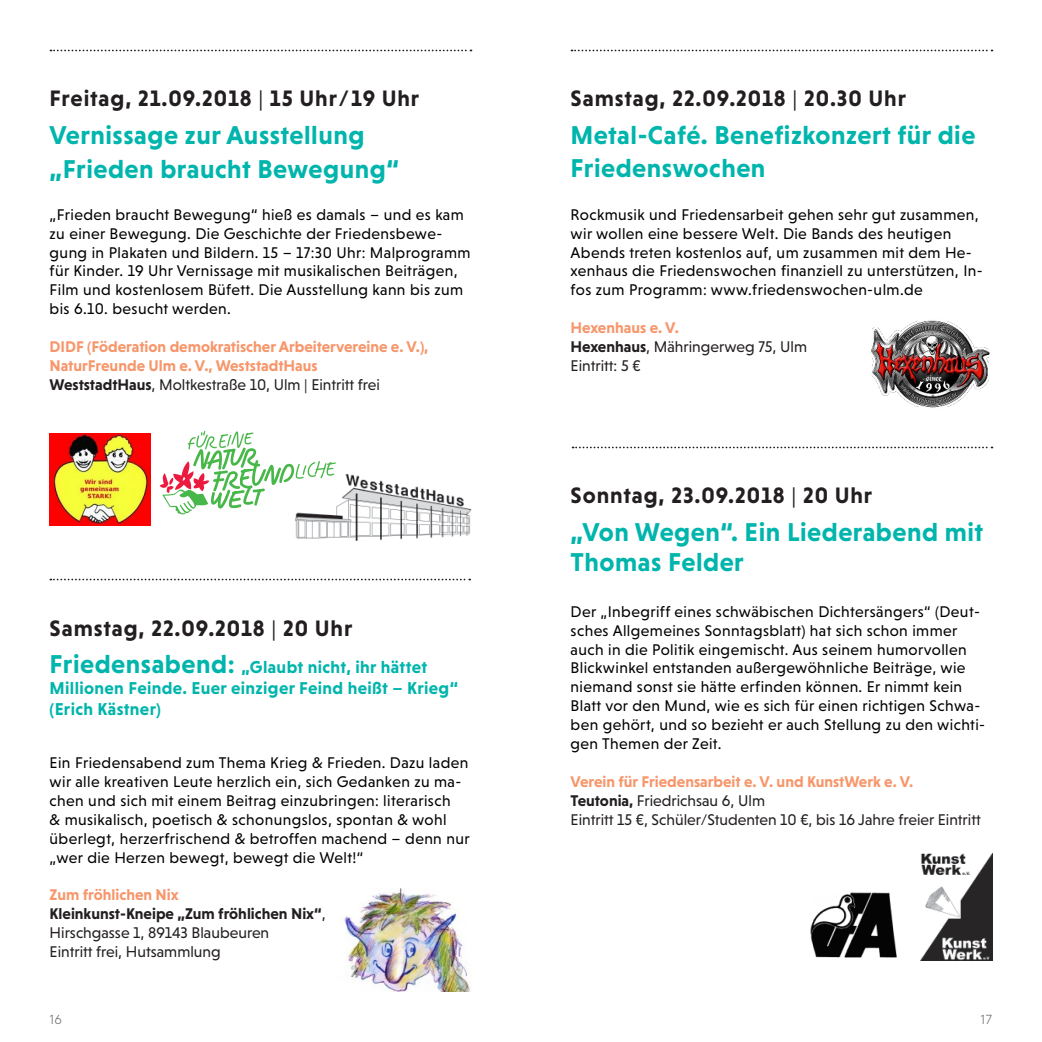
<style>
.page{position:relative;width:1042px;height:1042px;background:#fff}
.page>*{position:absolute;margin:0;border:0;box-sizing:border-box;transform-origin:0 0}
.t1{font:700 26.25px/33.2px "Niveau Grotesk";letter-spacing:.02em;color:#00b5ac}
.t2{font:700 22.75px "Niveau Grotesk";letter-spacing:.04em;color:#231f20}
.t3{font:700 17.5px/21px "Niveau Grotesk";letter-spacing:.02em;color:#00b5ac}
.t4{font:15.75px/18.9px "Niveau Grotesk";letter-spacing:.025em;color:#000001}
.t5{font:15.75px/18.9px "Niveau Grotesk";color:#231f20}
.t6{font:700 15.75px/18.9px "Niveau Grotesk";color:#f7966b}
.t7{font:300 13.12px "Brown Std";color:#6c6d70}
.s1{font-weight:400}
.s2{color:#231f20}
.s3{font-weight:400;color:#231f20}
.s4{font-size:26.25px}
.s5{font-weight:700;color:#f7966b}
.s6{font-weight:700}
</style>
<div class="page">
<svg style="left:50px;top:50px;width:421px;height:1px"></svg>
<svg style="left:571px;top:50px;width:421px;height:1px"></svg>
<svg style="left:50px;top:579px;width:420px;height:1px"></svg>
<img style="left:50px;top:434px;width:101px;height:91px">
<img style="left:295px;top:475px;width:176px;height:66px">
<img style="left:344px;top:888px;width:126px;height:103px">
<svg style="left:160px;top:431px;width:176px;height:83px"></svg>
<svg style="left:572px;top:447px;width:420px;height:1px"></svg>
<img style="left:920px;top:853px;width:72px;height:108px">
<img style="left:871px;top:320px;width:119px;height:88px">
<img style="left:810px;top:892px;width:87px;height:66px">
<h2 class="t2" style="left:50px;top:85px;width:371px">Freitag, 21.09.2018 <span class="s1">|</span> 15 Uhr/19 Uhr</h2>
<h1 class="t1" style="left:50px;top:119px;width:351px">Vernissage zur Ausstellung „Frieden braucht Bewegung“</h1>
<p class="t4" style="left:50px;top:205px;width:422px">„Frieden braucht Bewegung“ hieß es damals – und es kam zu einer Bewegung. Die Geschichte der Friedensbewe&shy;gung in Plakaten und Bildern. 15 – 17:30 Uhr: Malprogramm für Kinder. 19 Uhr Vernissage mit musikalischen Beiträgen, Film und kostenlosem Büfett. Die Ausstellung kann bis zum bis 6.10. besucht werden.</p>
<p class="t6" style="left:50px;top:337px;width:380px">DIDF (Föderation demokratischer Arbeitervereine e. V.),<br>NaturFreunde Ulm e. V., WeststadtHaus<br><span class="s2">WeststadtHaus</span><span class="s3">, Moltkestraße 10, Ulm | Eintritt frei</span></p>
<h2 class="t2" style="left:50px;top:615px;width:304px">Samstag, 22.09.2018 <span class="s1">|</span> 20 Uhr</h2>
<p class="t3" style="left:50px;top:656px;width:410px"><span class="s4">Friedensabend:</span> „Glaubt nicht, ihr hättet<br>Millionen Feinde. Euer einziger Feind heißt – Krieg“ (Erich Kästner)</p>
<p class="t4" style="left:50px;top:753px;width:421px">Ein Friedensabend zum Thema Krieg &amp; Frieden. Dazu laden wir alle kreativen Leute herzlich ein, sich Gedanken zu ma&shy;chen und sich mit einem Beitrag einzubringen: literarisch<br>&amp; musikalisch, poetisch &amp; schonungslos, spontan &amp; wohl überlegt, herzerfrischend &amp; betroffen machend – denn nur „wer die Herzen bewegt, bewegt die Welt!“</p>
<p class="t5" style="left:50px;top:885px;width:277px"><span class="s5">Zum fröhlichen Nix<br></span><span class="s6">Kleinkunst-Kneipe „Zum fröhlichen Nix“</span>,<br>Hirschgasse 1, 89143 Blaubeuren<br>Eintritt frei, Hutsammlung</p>
<h2 class="t2" style="left:570px;top:85px;width:337px">Samstag, 22.09.2018 <span class="s1">|</span> 20.30 Uhr</h2>
<h1 class="t1" style="left:570px;top:118px;width:406px">Metal-Café. Benefizkonzert für die<br>Friedenswochen</h1>
<p class="t4" style="left:570px;top:205px;width:414px">Rockmusik und Friedensarbeit gehen sehr gut zusammen, wir wollen eine bessere Welt. Die Bands des heutigen Abends treten kostenlos auf, um zusammen mit dem He&shy;xenhaus die Friedenswochen finanziell zu unterstützen, In&shy;fos zum Programm: www.friedenswochen-ulm.de</p>
<p class="t5" style="left:570px;top:318px;width:238px"><span class="s5">Hexenhaus e. V.<br></span><span class="s6">Hexenhaus</span>, Mähringerweg 75, Ulm<br>Eintritt: 5 €</p>
<h2 class="t2" style="left:570px;top:482px;width:303px">Sonntag, 23.09.2018 <span class="s1">|</span> 20 Uhr</h2>
<h1 class="t1" style="left:570px;top:517px;width:414px;line-height:29.8px">„Von Wegen“. Ein Liederabend mit<br>Thomas Felder</h1>
<p class="t4" style="left:570px;top:602px;width:416px">Der „Inbegriff eines schwäbischen Dichtersängers“ (Deut&shy;sches Allgemeines Sonntagsblatt) hat sich schon immer auch in die Politik eingemischt. Aus seinem humorvollen Blickwinkel entstanden außergewöhnliche Beiträge, wie niemand sonst sie hätte erfinden können. Er nimmt kein Blatt vor den Mund, wie es sich für einen richtigen Schwa&shy;ben gehört, und so bezieht er auch Stellung zu den wichti&shy;gen Themen der Zeit.</p>
<p class="t5" style="left:570px;top:772px;width:412px"><span class="s5">Verein für Friedensarbeit e. V. und KunstWerk e. V.<br></span><span class="s6">Teutonia,</span> Friedrichsau 6, Ulm<br>Eintritt 15 €, Schüler/Studenten 10 €, bis 16 Jahre freier Eintritt</p>
<p class="t7" style="left:50px;top:1012px;width:14px">16</p>
<p class="t7" style="left:980px;top:1012px;width:13px">17</p>
</div>
